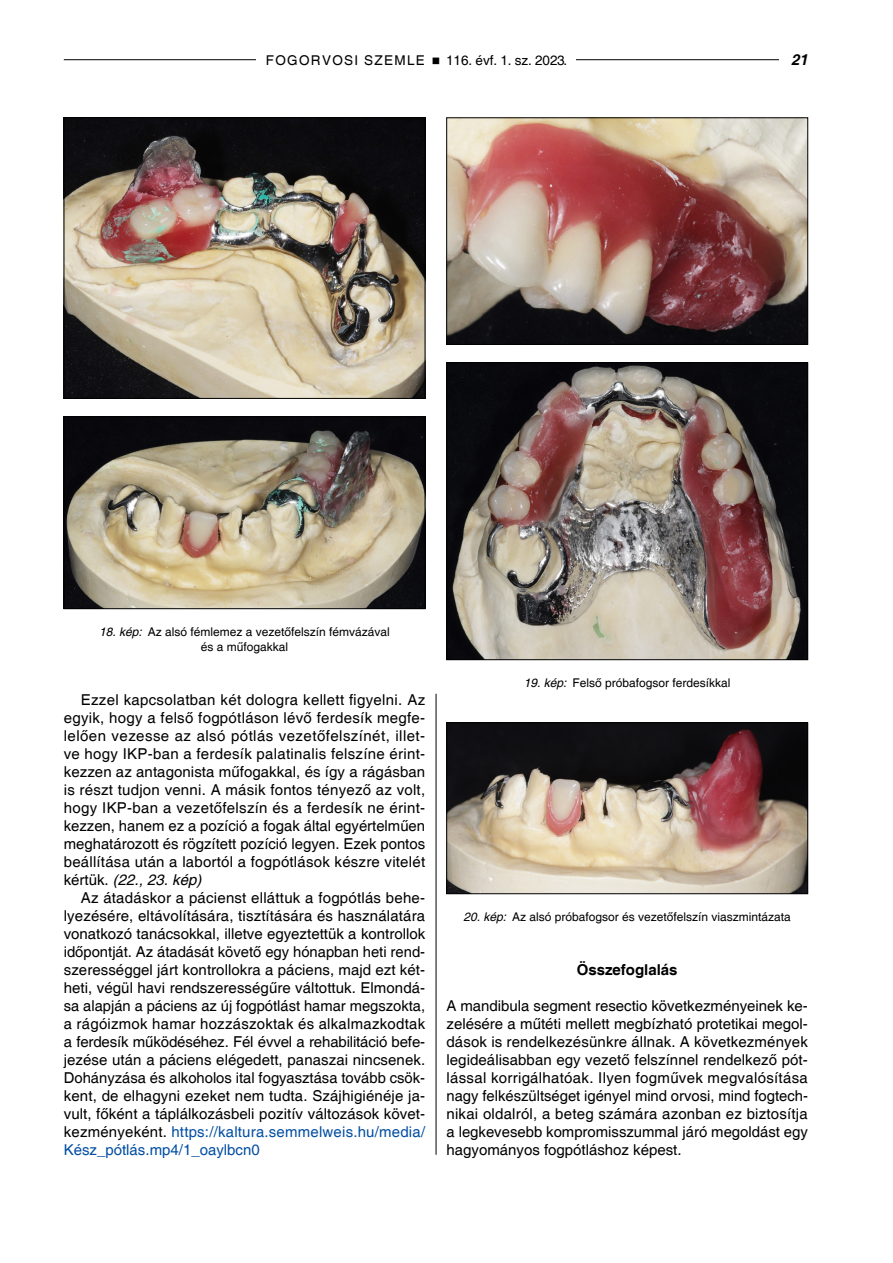
<style>
.page{position:relative;width:893px;height:1263px;background:#fff}
.page>*{position:absolute;margin:0;border:0;box-sizing:border-box;transform-origin:0 0}
.FSzle-Normal{font:15px/18px "Helvetica Somogyi";letter-spacing:.015em;color:#000;text-align:justify}
.FSzle-TNormal__Base{font:15px/18px "Helvetica Somogyi";color:#000;text-align:justify}
.FSzle-Alcím1{font:700 15px "Helvetica Somogyi";color:#000}
.t1{font:italic 700 15px "Helvetica Somogyi";color:#000}
.t2{font:13.5px "Helvetica Somogyi";letter-spacing:.1em;color:#000}
.FSzle-KépAláírás{font:12px/15px "Helvetica Somogyi";color:#000;text-align:center}
.s1{font-style:italic}
.s2{color:#034ea2}
</style>
<div class="page">
<hr style="left:64px;top:59px;width:744px;height:1px;background:#000">
<div style="left:256px;top:55px;width:180px;height:10px;background:#fff"></div>
<div style="left:436px;top:55px;width:140px;height:10px;background:#fff"></div>
<div style="left:779px;top:54px;width:30px;height:11px;background:#fff"></div>
<hr style="left:436px;top:694px;width:1px;height:461px;background:#000">
<img style="left:66px;top:120px;width:357px;height:277px">
<div style="left:64px;top:118px;width:361px;height:281px;border:1px solid #000"></div>
<img style="left:66px;top:419px;width:357px;height:188px">
<div style="left:64px;top:417px;width:361px;height:192px;border:1px solid #000"></div>
<img style="left:448px;top:120px;width:358px;height:223px">
<div style="left:446px;top:118px;width:362px;height:227px;border:1px solid #000"></div>
<img style="left:448px;top:365px;width:358px;height:293px">
<div style="left:446px;top:363px;width:362px;height:297px;border:1px solid #000"></div>
<img style="left:448px;top:725px;width:358px;height:167px">
<div style="left:446px;top:723px;width:362px;height:171px;border:1px solid #000"></div>
<p class="t2" style="left:266px;top:53px;width:303px">FOGORVOSI SZEMLE ■ 116. évf. 1. sz. 2023.</p>
<p class="t1" style="left:791px;top:51px;width:18px">21</p>
<p class="FSzle-KépAláírás" style="left:99px;top:624px;width:292px"><span class="s1">18. kép:</span> Az alsó fémlemez a vezetőfelszín fémvázával és a műfogakkal</p>
<p class="FSzle-Normal" style="left:64px;top:691px;width:363px;text-indent:17px">Ezzel kapcsolatban két dologra kellett figyelni. Az egyik, hogy a felső fogpótláson lévő ferdesík megfe&shy;lelően vezesse az alsó pótlás vezetőfelszínét, illet&shy;ve hogy IKP-ban a ferdesík palatinalis felszíne érint&shy;kezzen az antagonista műfogakkal, és így a rágásban is részt tudjon venni. A másik fontos tényező az volt, hogy IKP-ban a vezetőfelszín és a ferdesík ne érint&shy;kezzen, hanem ez a pozíció a fogak által egyértelműen meghatározott és rögzített pozíció legyen. Ezek pontos beállítása után a labortól a fogpótlások készre vitelét kértük. <span class="s1">(22., 23. kép)</span></p>
<p class="FSzle-Normal" style="left:64px;top:889px;width:363px;text-indent:17px">Az átadáskor a pácienst elláttuk a fogpótlás behe&shy;lyezésére, eltávolítására, tisztítására és használatára vonatkozó tanácsokkal, illetve egyeztettük a kontrollok időpontját. Az átadását követő egy hónapban heti rend&shy;szerességgel járt kontrollokra a páciens, majd ezt két&shy;heti, végül havi rendszerességűre váltottuk. Elmondá&shy;sa alapján a páciens az új fogpótlást hamar megszokta, a rágóizmok hamar hozzászoktak és alkalmazkodtak a ferdesík működéséhez. Fél évvel a rehabilitáció befe&shy;jezése után a páciens elégedett, panaszai nincsenek.<br>Dohányzása és alkoholos ital fogyasztása tovább csök&shy;kent, de elhagyni ezeket nem tudta. Szájhigiénéje ja&shy;vult, főként a táplálkozásbeli pozitív változások követ&shy;kezményeként. <span class="s2">https://kaltura.semmelweis.hu/media/ Kész_pótlás.mp4/1_oaylbcn0</span></p>
<p class="FSzle-KépAláírás" style="left:524px;top:675px;width:208px"><span class="s1">19. kép:</span> Felső próbafogsor ferdesíkkal</p>
<p class="FSzle-KépAláírás" style="left:463px;top:909px;width:329px"><span class="s1">20. kép:</span> Az alsó próbafogsor és vezetőfelszín viaszmintázata</p>
<p class="FSzle-Alcím1" style="left:577px;top:960px;width:102px">Összefoglalás</p>
<p class="FSzle-TNormal__Base" style="left:446px;top:997px;width:363px">A mandibula segment resectio következményeinek ke&shy;zelésére a műtéti mellett megbízható protetikai megol&shy;dások is rendelkezésünkre állnak. A következmények legideálisabban egy vezető felszínnel rendelkező pót&shy;lással korrigálhatóak. Ilyen fogművek megvalósítása nagy felkészültséget igényel mind orvosi, mind fogtech&shy;nikai oldalról, a beteg számára azonban ez biztosítja a legkevesebb kompromisszummal járó megoldást egy hagyományos fogpótláshoz képest.</p>
</div>
